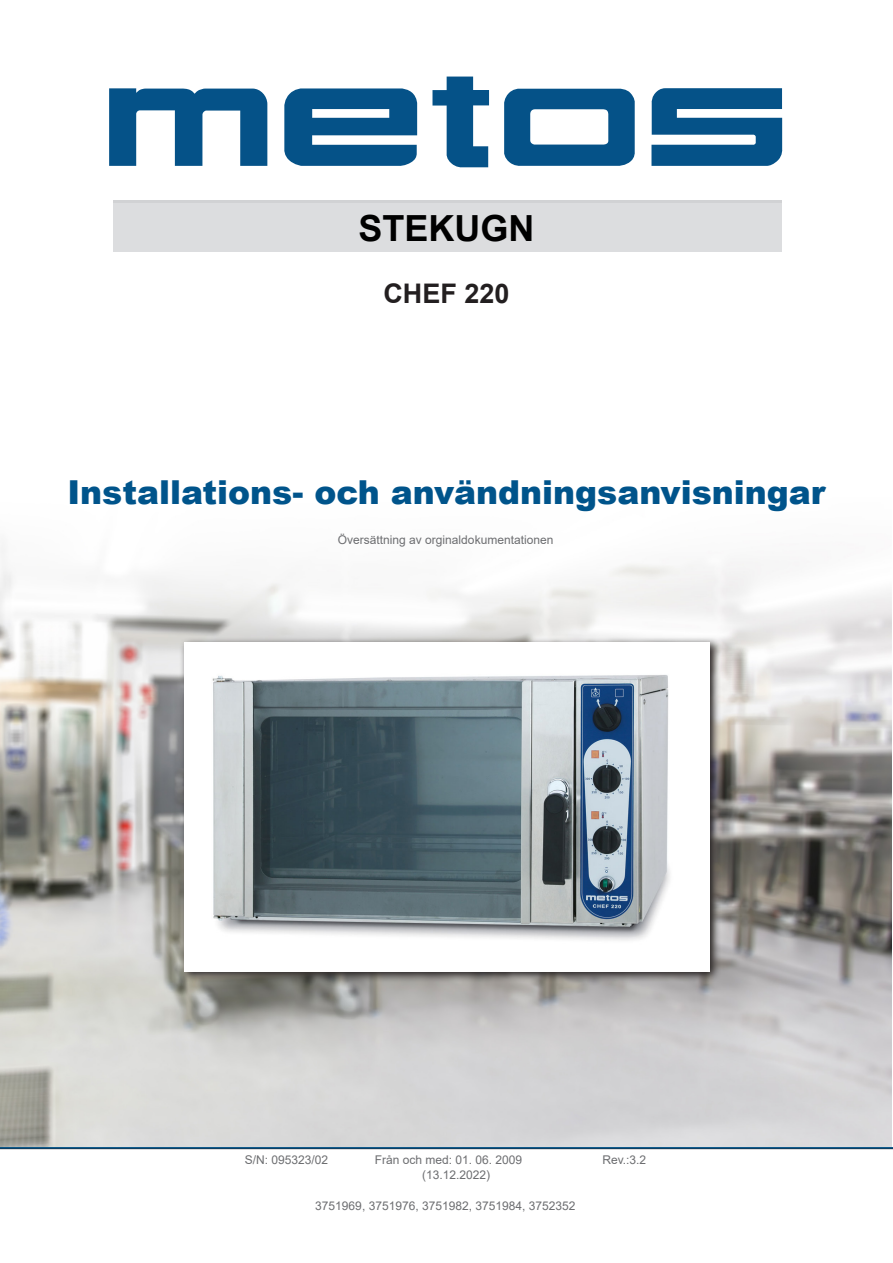
<style>
.page{position:relative;width:893px;height:1263px;background:#fff}
.page>*{position:absolute;margin:0;border:0;box-sizing:border-box;transform-origin:0 0}
.Product_Type{font:700 36px "Arial";color:#000}
.t1{font:900 33px "Arial";color:#00548b}
.Product_Type-2{font:700 27px "Arial";color:#231f20}
.titolo_capitolo{font:12px "Arial";color:#6c6d70}
.corpo_testo{font:12px "Arial";color:#6c6d70}
</style>
<div class="page">
<img style="left:0;top:545px;width:891px;height:602px">
<svg style="left:432px;top:77px;width:57px;height:91px"></svg>
<svg style="left:651px;top:88px;width:132px;height:78px"></svg>
<svg style="left:504px;top:89px;width:131px;height:77px"></svg>
<svg style="left:109px;top:88px;width:158px;height:78px"></svg>
<svg style="left:284px;top:88px;width:133px;height:78px"></svg>
<hr style="left:0;top:1148px;width:893px;height:1px;background:#231f20">
<div style="left:113px;top:201px;width:669px;height:41px;background:#d1d2d4"></div>
<hr style="left:0;top:1147px;width:893px;height:1px;background:#00548b">
<div style="left:113px;top:203px;width:669px;height:49px;background:#dcdddf"></div>
<svg style="left:179px;top:637px;width:542px;height:346px;background:#918f8d"></svg>
<img style="left:184px;top:642px;width:525px;height:329px">
<p class="Product_Type" style="left:358px;top:203px;width:178px">STEKUGN</p>
<p class="Product_Type-2" style="left:383px;top:275px;width:128px">CHEF 220</p>
<p class="t1" style="left:67px;top:469px;width:760px">Installations- och användningsanvisningar</p>
<p class="corpo_testo" style="left:338px;top:531px;width:217px">Översättning av orginaldokumentationen</p>
<p class="titolo_capitolo" style="left:245px;top:1152px;width:85px">S/N: 095323/02</p>
<p class="titolo_capitolo" style="left:375px;top:1152px;width:149px">Från och med: 01. 06. 2009</p>
<p class="titolo_capitolo" style="left:602px;top:1152px;width:45px">Rev.:3.2</p>
<p class="titolo_capitolo" style="left:422px;top:1166px;width:70px">(13.12.2022)</p>
<p class="titolo_capitolo" style="left:315px;top:1198px;width:262px">3751969, 3751976, 3751982, 3751984, 3752352</p>
</div>
